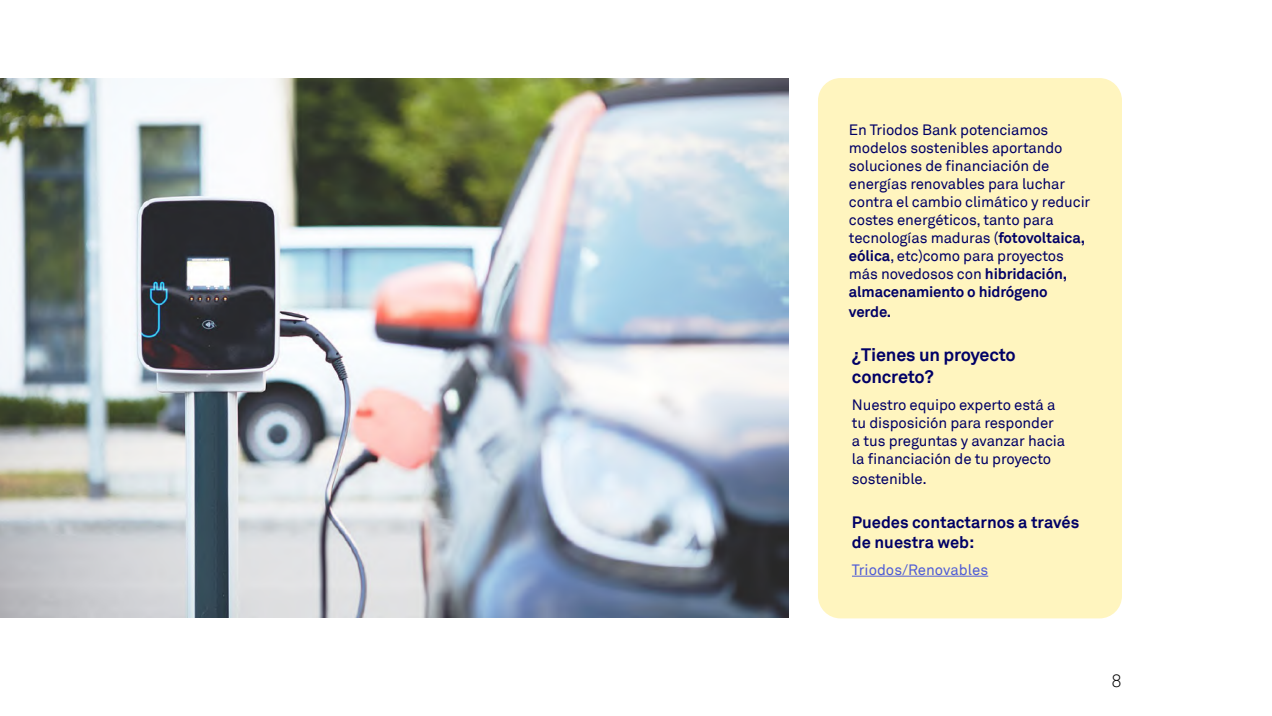
<style>
.page{position:relative;width:1272px;height:716px;background:#fff}
.page>*{position:absolute;margin:0;border:0;box-sizing:border-box;transform-origin:0 0}
.t1{font:700 18px/22.5px "Akkurat TT";letter-spacing:-.01em;color:#006}
.t2{font:300 18px "Akkurat TT";color:#000}
.t3{font:700 16.5px/19.5px "Akkurat TT";color:#006}
.t4{font:15px/18px "Akkurat TT";letter-spacing:-.01em;color:#006}
.t5{font:15px "Akkurat TT";color:#4f5cd6}
.t6{font:700 15px "Akkurat TT";letter-spacing:-.015em;color:#006}
.s1{font-weight:700}
</style>
<div class="page">
<img style="left:0;top:78px;width:788px;height:540px">
<div style="left:818px;top:78px;width:304px;height:540px;background:#fff5bf;border-radius:22px"></div>
<hr style="left:852px;top:575px;width:136px;height:1px;background:#4f5cd6">
<p class="t4" style="left:849px;top:120px;width:243px">En Triodos Bank potenciamos modelos sostenibles aportando soluciones de financiación de energías renovables para luchar contra el cambio climático y reducir costes energéticos, tanto para tecnologías maduras (<span class="s1">fotovoltaica, eólica</span>, etc)como para proyectos más novedosos con <span class="s1">hibridación, almacenamiento o hidrógeno</span></p>
<p class="t6" style="left:849px;top:302px;width:44px">verde.</p>
<p class="t1" style="left:852px;top:343px;width:165px">¿Tienes un proyecto concreto?</p>
<p class="t4" style="left:852px;top:396px;width:215px">Nuestro equipo experto está a tu disposición para responder a tus preguntas y avanzar hacia la financiación de tu proyecto</p>
<p class="t4" style="left:852px;top:469px;width:76px">sostenible.</p>
<p class="t3" style="left:852px;top:512px;width:229px">Puedes contactarnos a través de nuestra web:</p>
<p class="t5" style="left:852px;top:560px;width:138px">Triodos/Renovables</p>
<p class="t2" style="left:1112px;top:670px;width:12px">8</p>
</div>
